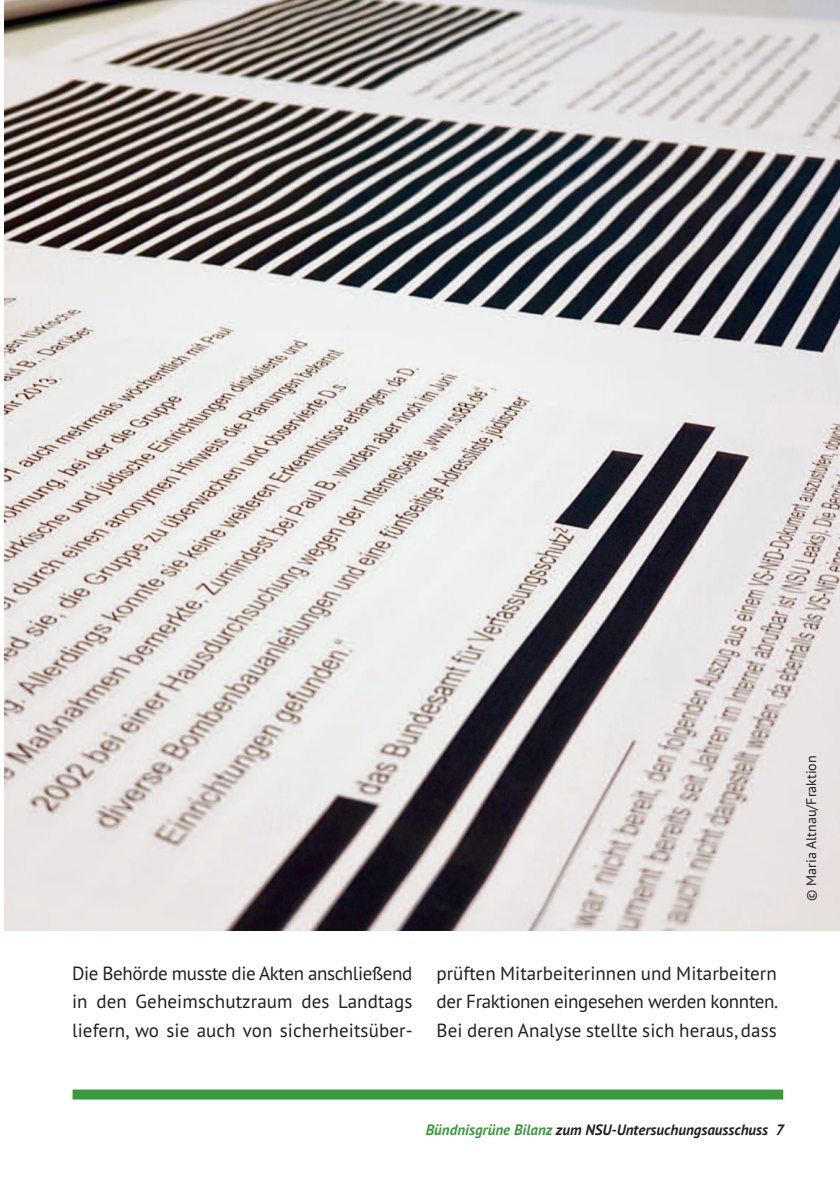
<style>
.page{position:relative;width:840px;height:1191px;background:#fff}
.page>*{position:absolute;margin:0;border:0;box-sizing:border-box;transform-origin:0 0}
.t1{font:19px/28.8px "PT Sans";letter-spacing:.005em;color:#231f20;text-align:justify}
.t2{font:italic 700 15px "PT Sans";color:#231f20}
.t3{font:14px "PT Sans";color:#231f20}
.s1{color:#3a9a3b}
</style>
<div class="page">
<img style="left:4px;top:0;width:835px;height:930px">
<div style="left:72px;top:1089px;width:710px;height:10px;background:#3a9a3b"></div>
<p class="t1" style="left:72px;top:958px;width:342px">Die Behörde musste die Akten anschließend in den Geheimschutzraum des Landtags liefern, wo sie auch von sicherheitsüber-</p>
<p class="t1" style="left:436px;top:958px;width:343px">prüften Mitarbeiterinnen und Mitarbeitern der Fraktionen eingesehen werden konnten.<br>Bei deren Analyse stellte sich heraus, dass</p>
<p class="t3" style="left:801px;top:900px;width:147px;rotate:-90deg">© Maria Altnau/Fraktion</p>
<p class="t2" style="left:425px;top:1119px;width:359px"><span class="s1">Bündnisgrüne Bilanz</span> zum NSU-Untersuchungsausschuss 7</p>
</div>
